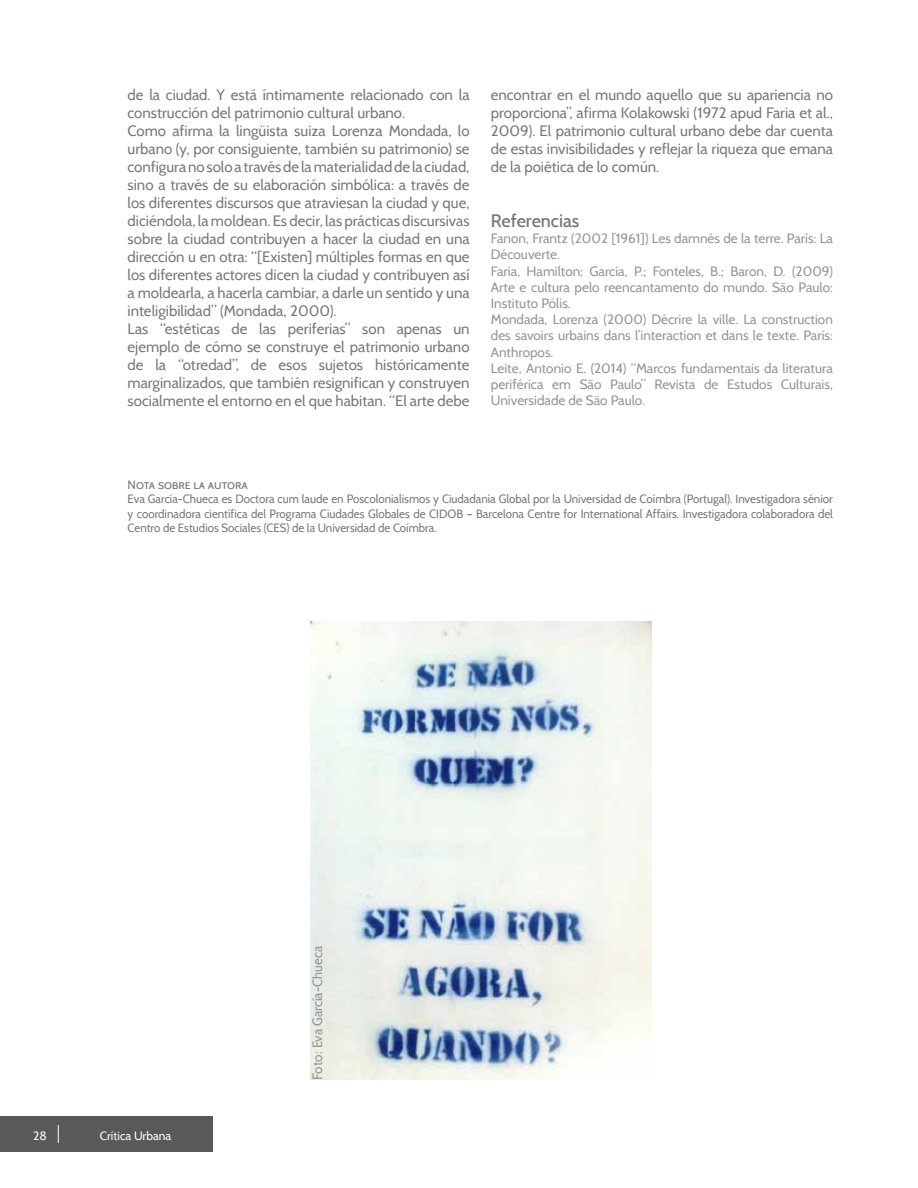
<style>
.page{position:relative;width:918px;height:1188px;background:#fff}
.page>*{position:absolute;margin:0;border:0;box-sizing:border-box;transform-origin:0 0}
.t1{font:500 18px "Cabin";color:#77787b}
.t2{font:15px/18px "Cabin";color:#77787b}
.t3{font:13.5px/16.2px "Cabin";color:#939598}
.t4{font:12px/14.4px "Cabin";color:#77787b}
.t5{font:12px "Cabin";color:#fff}
</style>
<div class="page">
<div style="left:0;top:1116px;width:213px;height:36px;background:#58595b"></div>
<svg style="left:58px;top:1125px;width:1px;height:18px"></svg>
<img style="left:310px;top:621px;width:341px;height:459px">
<p class="t2" style="left:128px;top:85px;width:344px">de la ciudad. Y está íntimamente relacionado con la construcción del patrimonio cultural urbano.<br>Como afirma la lingüista suiza Lorenza Mondada, lo urbano (y, por consiguiente, también su patrimonio) se configura no solo a través de la materialidad de la ciudad, sino a través de su elaboración simbólica: a través de los diferentes discursos que atraviesan la ciudad y que, diciéndola, la moldean. Es decir, las prácticas discursivas sobre la ciudad contribuyen a hacer la ciudad en una dirección u en otra: “[Existen] múltiples formas en que los diferentes actores dicen la ciudad y contribuyen así a moldearla, a hacerla cambiar, a darle un sentido y una inteligibilidad” (Mondada, 2000).<br>Las “estéticas de las periferias” son apenas un ejemplo de cómo se construye el patrimonio urbano de la “otredad”, de esos sujetos históricamente marginalizados, que también resignifican y construyen socialmente el entorno en el que habitan. “El arte debe</p>
<p class="t2" style="left:491px;top:85px;width:344px;text-align:justify">encontrar en el mundo aquello que su apariencia no proporciona”, afirma Kolakowski (1972 apud Faria et al., 2009). El patrimonio cultural urbano debe dar cuenta de estas invisibilidades y reflejar la riqueza que emana de la poiética de lo común.</p>
<p class="t1" style="left:491px;top:210px;width:90px">Referencias</p>
<p class="t3" style="left:491px;top:230px;width:344px">Fanon, Frantz (2002 [1961]) Les damnés de la terre. París: La Découverte.<br>Faria, Hamilton; Garcia, P.; Fonteles, B.; Baron, D. (2009)<br>Arte e cultura pelo reencantamento do mundo. São Paulo:<br>Instituto Pólis.<br>Mondada, Lorenza (2000) Décrire la ville. La construction des savoirs urbains dans l’interaction et dans le texte. París:<br>Anthropos.<br>Leite, Antonio E. (2014) “Marcos fundamentais da literatura periférica em São Paulo” Revista de Estudos Culturais, Universidade de São Paulo.</p>
<p class="t4" style="left:128px;top:477px;width:707px">Nota sobre la autora<br>Eva García-Chueca es Doctora cum laude en Poscolonialismos y Ciudadanía Global por la Universidad de Coímbra (Portugal). Investigadora sénior y coordinadora científica del Programa Ciudades Globales de CIDOB – Barcelona Centre for International Affairs. Investigadora colaboradora del Centro de Estudios Sociales (CES) de la Universidad de Coímbra.</p>
<p class="t5" style="left:33px;top:1128px;width:15px">28</p>
<p class="t5" style="left:100px;top:1128px;width:73px">Crítica Urbana</p>
<p class="t3" style="left:309px;top:1080px;width:135px;rotate:-90deg">Foto: Eva García-Chueca</p>
</div>
